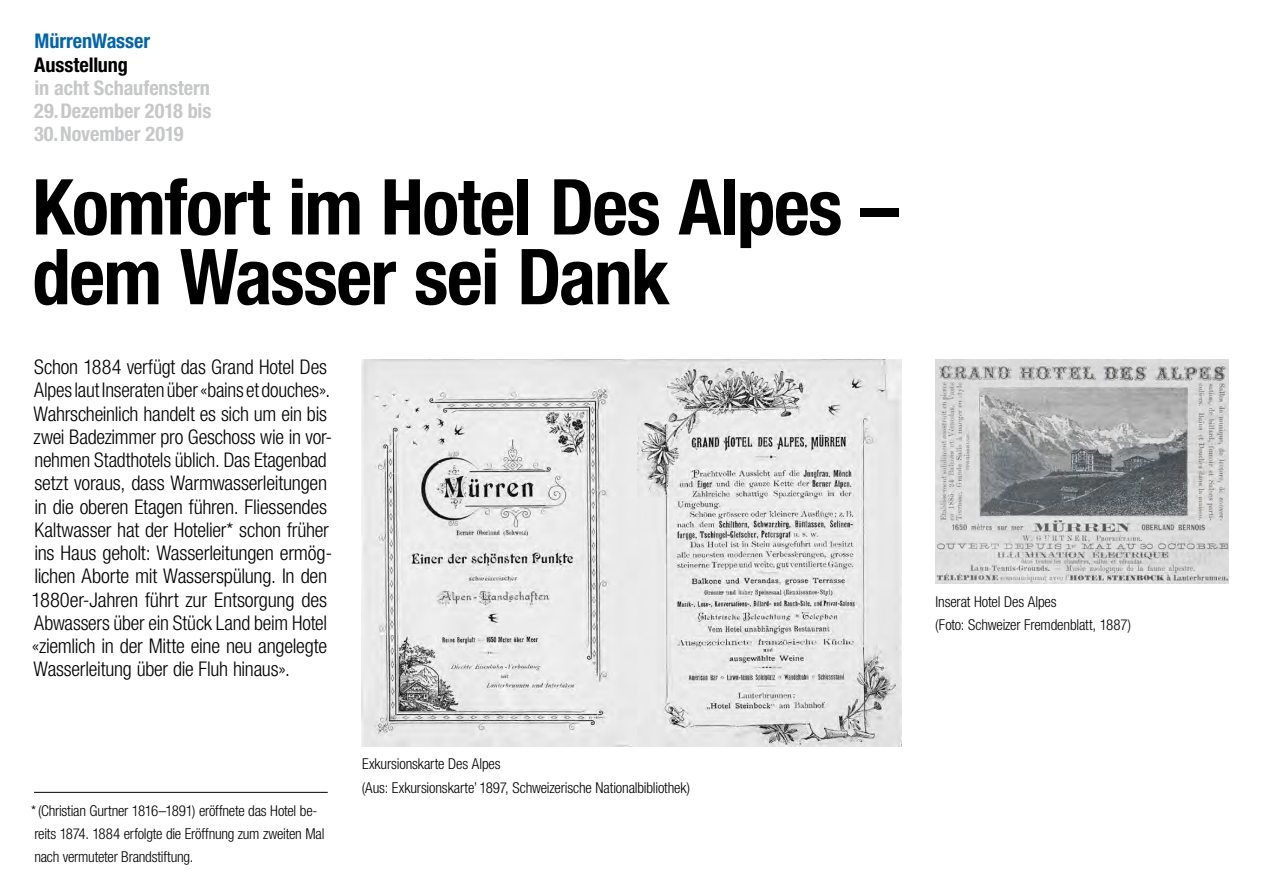
<style>
.page{position:relative;width:1263px;height:893px;background:#fff}
.page>*{position:absolute;margin:0;border:0;box-sizing:border-box;transform-origin:0 0}
.t1{font:700 condensed 77.25px/69.8px "Helvetica Neue LT Std";letter-spacing:-.02em;color:#000}
.t2{font:300 condensed 20.25px/23.2px "Helvetica Neue LT Std";letter-spacing:-.015em;color:#000}
.t3{font:700 condensed 20.25px/23.2px "Helvetica Neue LT Std";letter-spacing:-.005em;color:#c6c7c8;text-align:justify}
.t4{font:700 condensed 20.25px "Helvetica Neue LT Std";letter-spacing:-.005em;color:#0064ad}
.t5{font:700 condensed 20.25px "Helvetica Neue LT Std";letter-spacing:-.005em;color:#000}
.t6{font:300 condensed 15px/23.2px "Helvetica Neue LT Std";letter-spacing:-.01em;color:#000}
</style>
<div class="page">
<img style="left:362px;top:360px;width:539px;height:386px">
<hr style="left:34px;top:792px;width:294px;height:1px;background:#000">
<img style="left:935px;top:360px;width:294px;height:223px">
<p class="t4" style="left:35px;top:29px;width:117px">MürrenWasser</p>
<p class="t5" style="left:34px;top:52px;width:95px">Ausstellung</p>
<p class="t3" style="left:34px;top:76px;width:179px">in acht Schaufenstern 29.Dezember 2018 bis 30.November 2019</p>
<h1 class="t1" style="left:32px;top:171px;width:868px">Komfort im Hotel Des Alpes – dem Wasser sei Dank</h1>
<p class="t2" style="left:31px;top:355px;width:302px">Schon 1884 verfügt das Grand Hotel Des Alpes laut Inseraten über «bains et douches».<br>Wahrscheinlich handelt es sich um ein bis zwei Badezimmer pro Geschoss wie in vor&shy;nehmen Stadthotels üblich. Das Etagenbad setzt voraus, dass Warmwasserleitungen in die oberen Etagen führen. Fliessendes Kaltwasser hat der Hotelier* schon früher ins Haus geholt: Wasserleitungen ermög&shy;lichen Aborte mit Wasserspülung. In den 1880er-Jahren führt zur Entsorgung des Abwassers über ein Stück Land beim Hotel «ziemlich in der Mitte eine neu angelegte Wasserleitung über die Fluh hinaus».</p>
<p class="t6" style="left:31px;top:799px;width:295px">*(Christian Gurtner 1816–1891) eröffnete das Hotel be&shy;reits 1874. 1884 erfolgte die Eröffnung zum zweiten Mal nach vermuteter Brandstiftung.</p>
<p class="t6" style="left:362px;top:752px;width:330px">Exkursionskarte Des Alpes<br>(Aus: Exkursionskarte’ 1897, Schweizerische Nationalbibliothek)</p>
<p class="t6" style="left:935px;top:589px;width:198px">Inserat Hotel Des Alpes<br>(Foto: Schweizer Fremdenblatt, 1887)</p>
</div>
